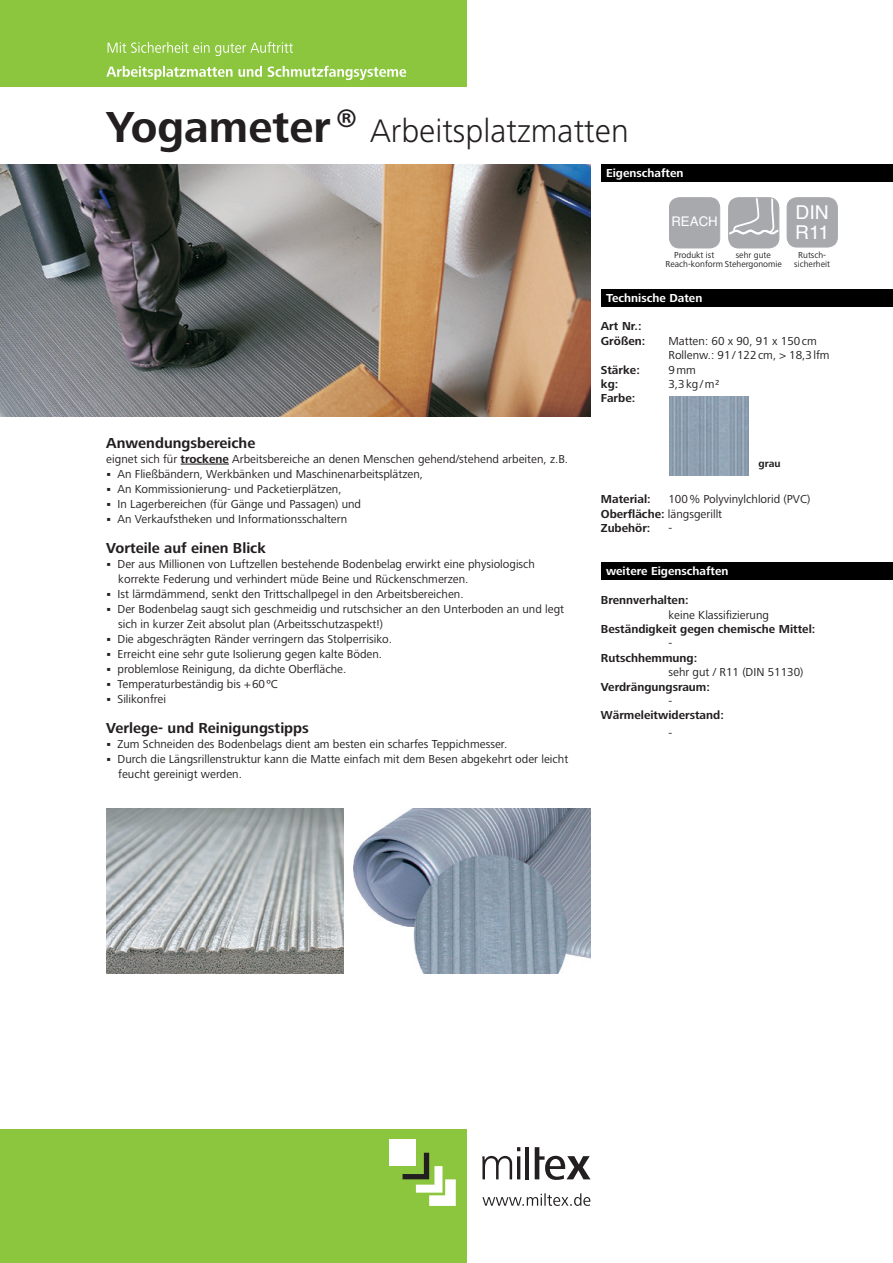
<style>
.page{position:relative;width:893px;height:1263px;background:#fff}
.page>*{position:absolute;margin:0;border:0;box-sizing:border-box;transform-origin:0 0}
.t1{font:300 33.75px "Frutiger Next LT";color:#231f20}
.t2{font:19.2px/19.2px "Helvetica";color:#fff}
.t3{font:700 15px "Frutiger Next LT";color:#231f20}
.t4{font:13.35px "Helvetica";color:#fff}
.t5{font:12px/15px "Frutiger Next LT";color:#231f20}
.t6{font:700 12px/14.4px "Frutiger Next LT";color:#231f20}
.t7{font:700 12px "Frutiger Next LT";color:#fff}
.t8{font:700 10.5px "Frutiger Next LT";color:#231f20}
.t9{font:9px/9px "Frutiger Next LT";color:#231f20}
.s1{font-weight:700;font-size:45px}
.s2{font-weight:700}
</style>
<div class="page">
<div style="left:0;top:0;width:467px;height:87px;background:#8bc63e"></div>
<div style="left:0;top:1129px;width:467px;height:134px;background:#8bc63e"></div>
<svg style="left:482px;top:1147px;width:38px;height:32px"></svg>
<hr style="left:526px;top:1147px;width:3px;height:32px;background:#231f20">
<svg style="left:535px;top:1147px;width:55px;height:33px"></svg>
<div style="left:389px;top:1139px;width:27px;height:27px;background:#fff"></div>
<svg style="left:403px;top:1153px;width:53px;height:53px"></svg>
<div style="left:601px;top:562px;width:292px;height:17px;background:#000"></div>
<div style="left:601px;top:289px;width:292px;height:17px;background:#000"></div>
<div style="left:601px;top:164px;width:292px;height:18px;background:#000"></div>
<hr style="left:181px;top:464px;width:48px;height:1px;background:#231f20">
<svg style="left:108px;top:42px;width:185px;height:14px"></svg>
<svg style="left:106px;top:66px;width:300px;height:14px"></svg>
<svg style="left:482px;top:1193px;width:108px;height:13px"></svg>
<img style="left:0;top:164px;width:590px;height:253px">
<img style="left:354px;top:809px;width:236px;height:164px">
<img style="left:106px;top:809px;width:237px;height:164px">
<div style="left:729px;top:198px;width:50px;height:50px;background:#a8a9ad;border-radius:10px"></div>
<svg style="left:730px;top:197px;width:49px;height:38px"></svg>
<div style="left:728px;top:197px;width:51px;height:51px;border:1px solid #a8a9ad;border-radius:10px"></div>
<div style="left:787px;top:198px;width:50px;height:49px;background:#a8a9ad;border-radius:10px"></div>
<div style="left:787px;top:197px;width:51px;height:50px;border:1px solid #a8a9ad;border-radius:10px"></div>
<img style="left:669px;top:397px;width:79px;height:79px">
<div style="left:669px;top:198px;width:51px;height:50px;background:#a8a9ad;border-radius:10px"></div>
<div style="left:669px;top:197px;width:51px;height:51px;border:1px solid #a8a9ad;border-radius:10px"></div>
<h1 class="t1" style="left:106px;top:112px;width:524px"><span class="s1">Yogameter</span> <sup>®</sup> Arbeitsplatzmatten</h1>
<p class="t7" style="left:606px;top:166px;width:79px">Eigenschaften</p>
<p class="t4" style="left:671px;top:212px;width:48px">REACH</p>
<p class="t9" style="left:674px;top:251px;width:42px">Produkt ist</p>
<p class="t9" style="left:665px;top:251px;width:118px;text-indent:70px">sehr gute<br>Reach-konform Stehergonomie</p>
<h2 class="t2" style="left:795px;top:204px;width:36px">DIN<br>R11</h2>
<p class="t9" style="left:794px;top:251px;width:37px;text-align:center">Rutsch&shy;sicherheit</p>
<p class="t7" style="left:606px;top:291px;width:98px">Technische Daten</p>
<p class="t6" style="left:601px;top:319px;width:46px">Art Nr.:<br>Größen:</p>
<p class="t5" style="left:668px;top:334px;width:163px;line-height:14.4px">Matten: 60 x 90, 91 x 150 cm<br>Rollenw.: 91 / 122 cm, &gt; 18,3 lfm</p>
<p class="t3" style="left:106px;top:434px;width:151px">Anwendungsbereiche</p>
<p class="t5" style="left:118px;top:451px;width:452px;text-indent:-11px">eignet sich für <span class="s2">trockene</span> Arbeitsbereiche an denen Menschen gehend/stehend arbeiten, z.B.<br>An Fließbändern, Werkbänken und Maschinenarbeitsplätzen,<br>An Kommissionierung- und Packetierplätzen,<br>In Lagerbereichen (für Gänge und Passagen) und<br>An Verkaufstheken und Informationsschaltern</p>
<p class="t3" style="left:106px;top:539px;width:161px">Vorteile auf einen Blick</p>
<p class="t5" style="left:118px;top:556px;width:448px">Der aus Millionen von Luftzellen bestehende Bodenbelag erwirkt eine physiologisch korrekte Federung und verhindert müde Beine und Rückenschmerzen.<br>Ist lärmdämmend, senkt den Trittschallpegel in den Arbeitsbereichen.<br>Der Bodenbelag saugt sich geschmeidig und rutschsicher an den Unterboden an und legt sich in kurzer Zeit absolut plan (Arbeitsschutzaspekt!)<br>Die abgeschrägten Ränder verringern das Stolperrisiko.<br>Erreicht eine sehr gute Isolierung gegen kalte Böden.<br>problemlose Reinigung, da dichte Oberfläche.<br>Temperaturbeständig bis + 60 ºC<br>Silikonfrei</p>
<p class="t3" style="left:106px;top:719px;width:204px">Verlege- und Reinigungstipps</p>
<p class="t5" style="left:118px;top:736px;width:452px">Zum Schneiden des Bodenbelags dient am besten ein scharfes Teppichmesser.<br>Durch die Längsrillenstruktur kann die Matte einfach mit dem Besen abgekehrt oder leicht feucht gereinigt werden.</p>
<p class="t6" style="left:601px;top:362px;width:40px">Stärke:</p>
<p class="t5" style="left:668px;top:362px;width:29px">9 mm</p>
<p class="t6" style="left:601px;top:377px;width:19px">kg:</p>
<p class="t5" style="left:668px;top:377px;width:53px">3,3 kg / m²</p>
<p class="t6" style="left:601px;top:391px;width:36px">Farbe:</p>
<p class="t8" style="left:759px;top:458px;width:23px">grau</p>
<p class="t5" style="left:601px;top:492px;width:211px;line-height:14.4px;text-indent:68px">100 % Polyvinylchlorid (PVC)<br><span class="s2">Oberfläche:</span> längsgerillt<br><span class="s2">Zubehör:</span></p>
<p class="t6" style="left:601px;top:492px;width:51px">Material:</p>
<p class="t5" style="left:668px;top:521px;width:5px">-</p>
<p class="t7" style="left:606px;top:565px;width:124px">weitere Eigenschaften</p>
<p class="t6" style="left:601px;top:593px;width:89px">Brennverhalten:</p>
<p class="t5" style="left:668px;top:607px;width:102px">keine Klassifizierung</p>
<p class="t6" style="left:601px;top:622px;width:216px">Beständigkeit gegen chemische Mittel:</p>
<p class="t5" style="left:668px;top:636px;width:5px">-</p>
<p class="t6" style="left:601px;top:650px;width:98px">Rutschhemmung:</p>
<p class="t5" style="left:668px;top:665px;width:137px">sehr gut / R11 (DIN 51130)</p>
<p class="t6" style="left:601px;top:679px;width:111px">Verdrängungsraum:</p>
<p class="t5" style="left:668px;top:693px;width:5px">-</p>
<p class="t6" style="left:601px;top:708px;width:124px">Wärmeleitwiderstand:</p>
<p class="t5" style="left:668px;top:726px;width:5px">-</p>
</div>
